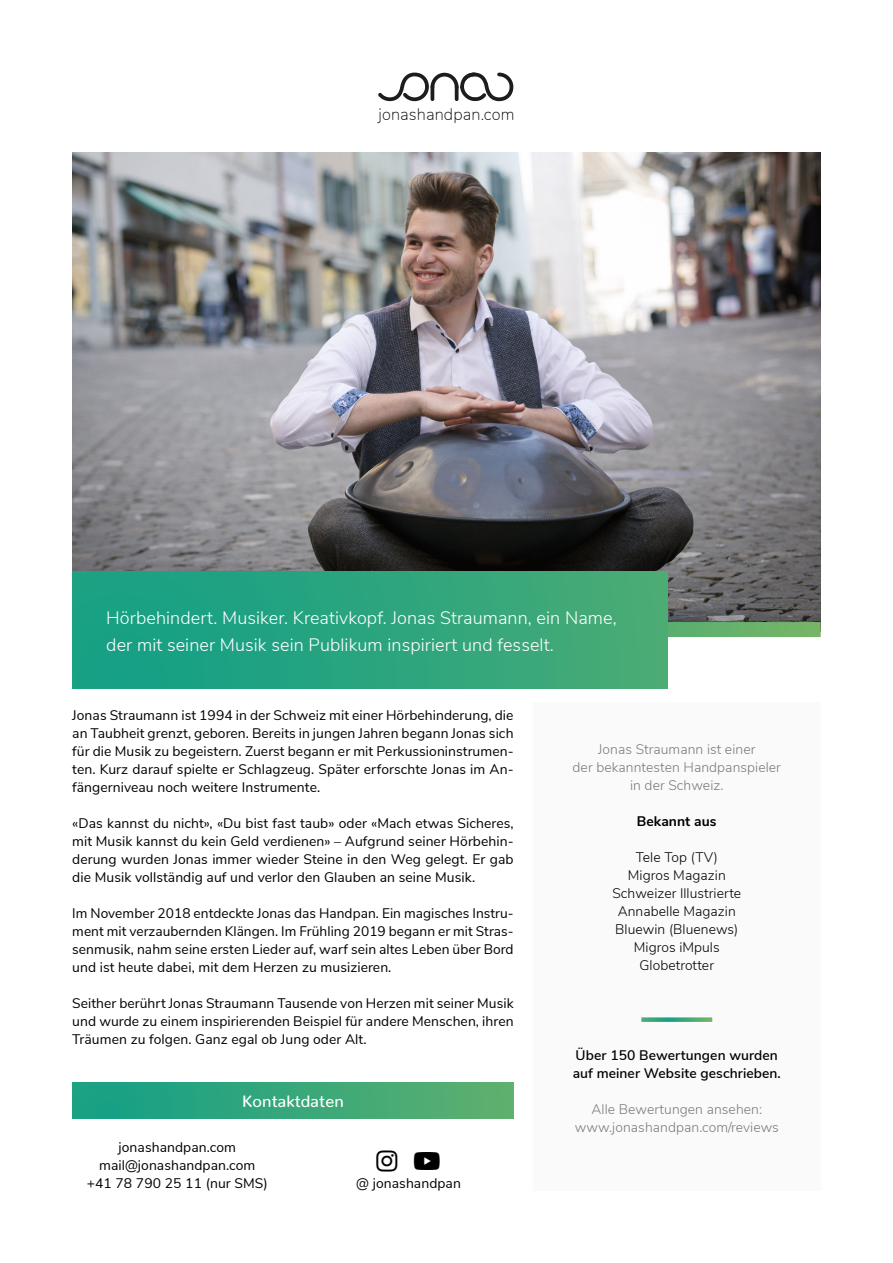
<style>
.page{position:relative;width:893px;height:1263px;background:#fff}
.page>*{position:absolute;margin:0;border:0;box-sizing:border-box;transform-origin:0 0}
.t1{font:300 18px/27px "Nunito Sans";letter-spacing:.005em;color:#fff}
.t2{font:200 16.5px "Nunito";letter-spacing:.005em;color:#000}
.t3{font:500 16.5px "Nunito";letter-spacing:.005em;color:#fff}
.t4{font:13.8px/18px "Nunito Sans";letter-spacing:.005em;color:#000;text-align:justify}
.t5{font:300 13.8px/18px "Nunito Sans";letter-spacing:.005em;color:#7c7b7b;text-align:center}
.t6{font:300 13.8px/18px "Nunito Sans";letter-spacing:.005em;color:#000;text-align:center}
.t7{font:600 13.8px/18px "Nunito Sans";letter-spacing:.005em;color:#000}
.t8{font:700 13.8px "Nunito Sans";letter-spacing:.005em;color:#000}
</style>
<div class="page">
<img style="left:72px;top:152px;width:749px;height:470px">
<svg style="left:667px;top:622px;width:154px;height:15px;background:#68b16a"></svg>
<div style="left:72px;top:571px;width:595px;height:118px;background:linear-gradient(to right,#119f87,#48ab75)"></div>
<svg style="left:378px;top:72px;width:136px;height:30px"></svg>
<div style="left:72px;top:1083px;width:442px;height:36px;background:linear-gradient(to right,#129f86,#5fb06e)"></div>
<div style="left:533px;top:702px;width:288px;height:489px;background:#fbfafa"></div>
<svg style="left:641px;top:1017px;width:71px;height:5px"></svg>
<p class="t2" style="left:379px;top:104px;width:137px">jonashandpan.com</p>
<h1 class="t1" style="left:106px;top:604px;width:512px">Hörbehindert. Musiker. Kreativkopf. Jonas Straumann, ein Name, der mit seiner Musik sein Publikum inspiriert und fesselt.</h1>
<p class="t4" style="left:72px;top:706px;width:443px">Jonas Straumann ist 1994 in der Schweiz mit einer Hörbehinderung, die an Taubheit grenzt, geboren. Bereits in jungen Jahren begann Jonas sich für die Musik zu begeistern. Zuerst begann er mit Perkussioninstrumen&shy;ten. Kurz darauf spielte er Schlagzeug. Später erforschte Jonas im An&shy;fängerniveau noch weitere Instrumente.</p>
<p class="t4" style="left:72px;top:814px;width:443px">«Das kannst du nicht», «Du bist fast taub» oder «Mach etwas Sicheres, mit Musik kannst du kein Geld verdienen» – Aufgrund seiner Hörbehin&shy;derung wurden Jonas immer wieder Steine in den Weg gelegt. Er gab die Musik vollständig auf und verlor den Glauben an seine Musik.</p>
<p class="t4" style="left:72px;top:904px;width:443px">Im November 2018 entdeckte Jonas das Handpan. Ein magisches Instru&shy;ment mit verzaubernden Klängen. Im Frühling 2019 begann er mit Stras&shy;senmusik, nahm seine ersten Lieder auf, warf sein altes Leben über Bord und ist heute dabei, mit dem Herzen zu musizieren.</p>
<p class="t4" style="left:72px;top:994px;width:443px">Seither berührt Jonas Straumann Tausende von Herzen mit seiner Musik und wurde zu einem inspirierenden Beispiel für andere Menschen, ihren Träumen zu folgen. Ganz egal ob Jung oder Alt.</p>
<p class="t3" style="left:242px;top:1090px;width:103px">Kontaktdaten</p>
<p class="t4" style="left:87px;top:1138px;width:183px;text-align:center">jonashandpan.com mail@jonashandpan.com +41 78 790 25 11 (nur SMS)</p>
<p class="t4" style="left:356px;top:1174px;width:106px">@ jonashandpan</p>
<p class="t5" style="left:573px;top:741px;width:210px">Jonas Straumann ist einer<br>der bekanntesten Handpanspieler in der Schweiz.</p>
<p class="t8" style="left:637px;top:812px;width:81px">Bekannt aus</p>
<p class="t6" style="left:612px;top:849px;width:130px">Tele Top (TV)<br>Migros Magazin<br>Schweizer Illustrierte<br>Annabelle Magazin<br>Bluewin (Bluenews)<br>Migros iMpuls<br>Globetrotter</p>
<p class="t7" style="left:573px;top:1047px;width:210px">Über 150 Bewertungen wurden auf meiner Website geschrieben.</p>
<p class="t5" style="left:575px;top:1101px;width:206px">Alle Bewertungen ansehen: www.jonashandpan.com/reviews</p>
</div>
